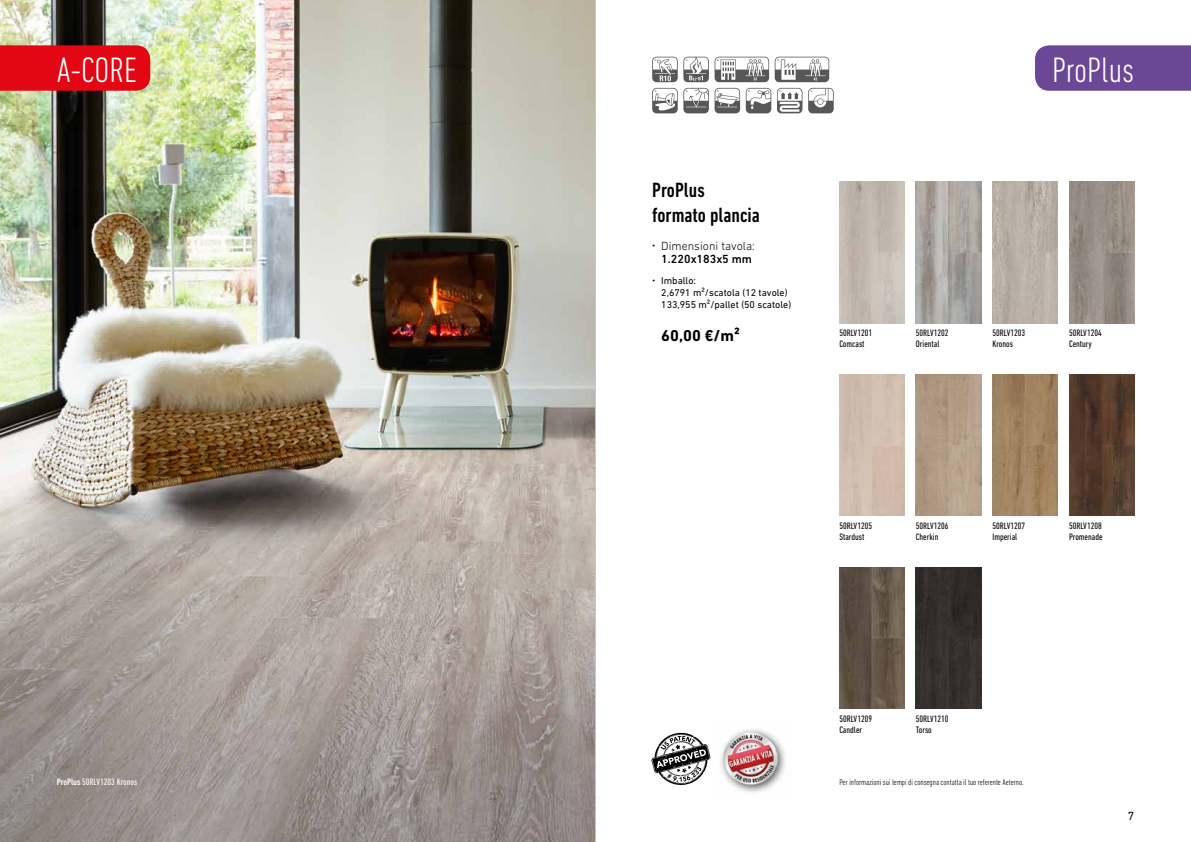
<style>
.page{position:relative;width:1191px;height:842px;background:#fff}
.page>*{position:absolute;margin:0;border:0;box-sizing:border-box;transform-origin:0 0}
.t1{font:300 condensed 36px "DIN Next LT Pro";color:#fff}
.t2{font:500 condensed 21px/25.2px "DIN Next LT Pro";color:#000}
.t3{font:700 16px "DIN Next LT Pro";color:#000}
.t4{font:300 12px/13px "DIN Next LT Pro";color:#000;text-align:center}
.t5{font:12px "DIN Next LT Pro";color:#000}
.t6{font:10px/12px "DIN Next LT Pro";color:#000}
.t7{font:condensed 9.5px/11.4px "DIN Next LT Pro";color:#000}
.t8{font:condensed 9.5px "DIN Next LT Pro";color:#fff}
.t9{font:300 condensed 8.5px "DIN Next LT Pro";color:#000}
.s1{font-weight:500}
.s2{font-size:8px}
.s3{font-weight:300;font-size:8px}
</style>
<div class="page">
<img style="left:0;top:0;width:595px;height:842px">
<img style="left:839px;top:181px;width:65px;height:142px">
<img style="left:839px;top:567px;width:65px;height:142px">
<img style="left:916px;top:181px;width:65px;height:142px">
<img style="left:916px;top:374px;width:65px;height:142px">
<img style="left:916px;top:567px;width:65px;height:142px">
<img style="left:992px;top:181px;width:65px;height:142px">
<img style="left:992px;top:374px;width:65px;height:142px">
<img style="left:1069px;top:181px;width:65px;height:142px">
<img style="left:1069px;top:374px;width:65px;height:142px">
<div style="left:0;top:45px;width:150px;height:46px;background:#e30613"></div>
<div style="left:1035px;top:45px;width:156px;height:46px;background:#6c4796"></div>
<svg style="left:652px;top:88px;width:25px;height:25px"></svg>
<svg style="left:683px;top:88px;width:57px;height:25px"></svg>
<svg style="left:777px;top:88px;width:25px;height:25px"></svg>
<svg style="left:652px;top:57px;width:25px;height:25px"></svg>
<svg style="left:746px;top:88px;width:25px;height:25px"></svg>
<svg style="left:683px;top:57px;width:146px;height:25px"></svg>
<svg style="left:808px;top:88px;width:25px;height:25px"></svg>
<img style="left:721px;top:729px;width:64px;height:64px">
<img style="left:651px;top:732px;width:60px;height:54px">
<hr style="left:595px;top:0;width:1px;height:842px;background:#c6c6c6">
<h1 class="t1" style="left:57px;top:49px;width:81px">A-CORE</h1>
<h1 class="t1" style="left:1052px;top:49px;width:84px">ProPlus</h1>
<p class="t8" style="left:57px;top:777px;width:82px"><span class="s1">ProPlus</span> 50RLV1203 Kronos</p>
<h2 class="t2" style="left:652px;top:177px;width:109px">ProPlus formato plancia</h2>
<p class="t4" style="left:652px;top:239px;width:104px"><span class="s2">•</span> Dimensioni tavola:<br><span class="s1">1.220x183x5 mm</span></p>
<p class="t6" style="left:661px;top:275px;width:131px;text-indent:-9px"><span class="s3">•</span> Imballo:<br>2,6791 m²/scatola (12 tavole)<br>133,955 m²/pallet (50 scatole)</p>
<h3 class="t3" style="left:661px;top:327px;width:80px">60,00 €/m²</h3>
<p class="t7" style="left:839px;top:327px;width:34px">50RLV1201<br>Comcast</p>
<p class="t7" style="left:916px;top:327px;width:34px">50RLV1202<br>Oriental</p>
<p class="t7" style="left:992px;top:327px;width:34px">50RLV1203<br>Kronos</p>
<p class="t7" style="left:1069px;top:327px;width:34px">50RLV1204<br>Century</p>
<p class="t7" style="left:839px;top:520px;width:34px">50RLV1205<br>Stardust</p>
<p class="t7" style="left:916px;top:520px;width:34px">50RLV1206<br>Cherkin</p>
<p class="t7" style="left:992px;top:520px;width:34px">50RLV1207<br>Imperial</p>
<p class="t7" style="left:1069px;top:520px;width:35px">50RLV1208<br>Promenade</p>
<p class="t7" style="left:839px;top:712px;width:34px">50RLV1209<br>Candler</p>
<p class="t7" style="left:916px;top:712px;width:34px">50RLV1210<br>Torso</p>
<p class="t9" style="left:839px;top:778px;width:186px">Per informazioni sui tempi di consegna contatta il tuo referente Aeterno.</p>
<p class="t5" style="left:1127px;top:809px;width:8px">7</p>
</div>
